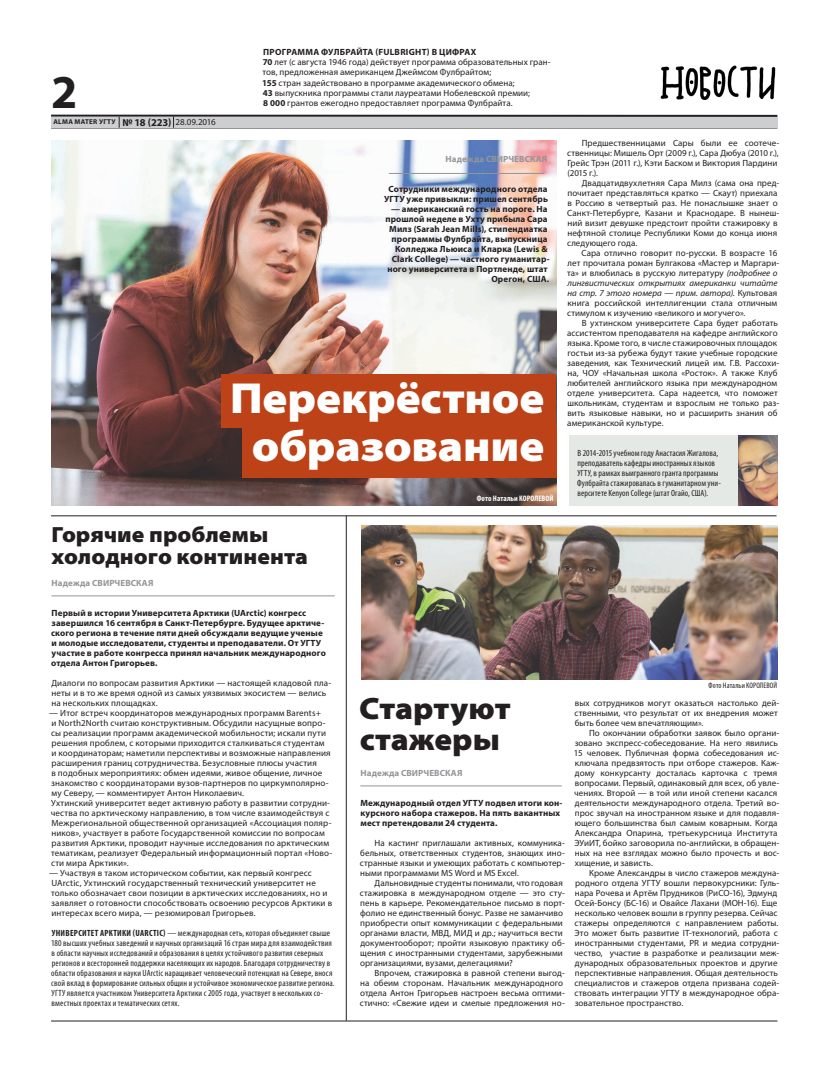
<style>
.page{position:relative;width:820px;height:1078px;background:#fff}
.page>*{position:absolute;margin:0;border:0;box-sizing:border-box;transform-origin:0 0}
.t1{font:700 47.4px "Myriad Pro";color:#231f20}
.t2{font:900 semi-expanded 43.6px/48.5px "Myriad Pro";letter-spacing:-.005em;color:#fff;text-align:center}
.t3{font:900 semi-expanded 31px/31px "Myriad Pro";color:#231f20}
.t4{font:900 semi-expanded 22px/22px "Myriad Pro";color:#231f20}
.t5{font:9px/10px "Myriad Pro";letter-spacing:.01em;color:#231f20}
.t6{font:condensed 9px/10px "Myriad Pro";letter-spacing:.015em;color:#231f20}
.t7{font:700 9px/10px "Myriad Pro";letter-spacing:.01em;color:#231f20}
.t8{font:700 9px "Myriad Pro";letter-spacing:.01em;color:#939598}
.t9{font:condensed 8px "Myriad Pro";letter-spacing:.01em;color:#231f20}
.t10{font:700 condensed 8px "Myriad Pro";letter-spacing:.01em;color:#fff}
.t11{font:700 7px "Myriad Pro";letter-spacing:.04em;color:#231f20}
.s1{font-size:10.5px}
.s2{font-weight:400;font-size:9px}
.s3{font-weight:700}
.s4{font-style:italic}
</style>
<div class="page">
<hr style="left:51px;top:128px;width:726px;height:1px;background:#231f20">
<hr style="left:51px;top:115px;width:726px;height:2px;background:#231f20">
<div style="left:51px;top:117px;width:726px;height:11px;background:#cdced0"></div>
<svg style="left:173px;top:116px;width:1px;height:12px"></svg>
<hr style="left:51px;top:1020px;width:726px;height:1px;background:#231f20">
<img style="left:660px;top:65px;width:116px;height:35px">
<hr style="left:51px;top:515px;width:725px;height:1px;background:#231f20">
<img style="left:361px;top:525px;width:416px;height:154px">
<hr style="left:346px;top:515px;width:1px;height:505px;background:#231f20">
<img style="left:51px;top:140px;width:505px;height:365px">
<div style="left:221px;top:374px;width:335px;height:53px;background:#bd4217"></div>
<div style="left:242px;top:424px;width:314px;height:53px;background:#bd4217"></div>
<div style="left:568px;top:435px;width:209px;height:70px;background:#e5e9e5"></div>
<img style="left:738px;top:435px;width:39px;height:70px">
<hr style="left:51px;top:595px;width:283px;height:1px;background:#939598">
<hr style="left:389px;top:173px;width:155px;height:1px;background:#939598">
<hr style="left:360px;top:785px;width:201px;height:1px;background:#939598">
<h1 class="t1" style="left:51px;top:61px;width:28px">2</h1>
<p class="t11" style="left:53px;top:117px;width:164px">ALMA MATER УГТУ <span class="s1">№ 18 (223)</span> <span class="s2">28.09.2016</span></p>
<p class="t5" style="left:262px;top:47px;width:290px"><span class="s3">ПРОГРАММА ФУЛБРАЙТА (FULBRIGHT) В ЦИФРАХ<br>70</span> лет (с августа 1946 года) действует программа образовательных гран&shy;тов, предложенная американцем Джеймсом Фулбрайтом;<br><span class="s3">155</span> стран задействовано в программе академического обмена;<br><span class="s3">43</span> выпускника программы стали лауреатами Нобелевской премии;<br><span class="s3">8 000</span> грантов ежегодно предоставляет программа Фулбрайта.</p>
<p class="t8" style="left:445px;top:153px;width:103px">Надежда СВИРЧЕВСКАЯ</p>
<p class="t7" style="left:384px;top:184px;width:165px;text-align:center">Сотрудники международного отдела<br>УГТУ уже привыкли: пришел сентябрь</p>
<p class="t7" style="left:385px;top:204px;width:166px;text-align:right">— американский гость на пороге. На прошлой неделе в Ухту прибыла Сара<br>Милз (Sarah Jean Mills), стипендиатка программы Фулбрайта, выпускница<br>Колледжа Льюиса и Кларка (Lewis &amp;<br>Clark College) — частного гуманитар&shy;ного университета в Портленде, штат<br>Орегон, США.</p>
<h2 class="t2" style="left:230px;top:374px;width:316px">Перекрёстное образование</h2>
<p class="t10" style="left:476px;top:493px;width:78px">Фото Натальи КОРОЛЕВОЙ</p>
<p class="t5" style="left:567px;top:137px;width:214px;text-indent:15px">Предшественницами Сары были ее соотече&shy;ственницы: Мишель Орт (2009 г.), Сара Дюбуа (2010 г.), Грейс Трэн (2011 г.), Кэти Баском и Виктория Пардини (2015 г.).</p>
<p class="t5" style="left:567px;top:177px;width:214px;text-indent:15px">Двадцатидвухлетняя Сара Милз (сама она пред&shy;почитает представляться кратко — Скаут) приехала в Россию в четвертый раз. Не понаслышке знает о Санкт-Петербурге, Казани и Краснодаре. В нынеш&shy;ний визит девушке предстоит пройти стажировку в нефтяной столице Республики Коми до конца июня следующего года.</p>
<p class="t5" style="left:567px;top:247px;width:214px;text-indent:14px">Сара отлично говорит по-русски. В возрасте 16 лет прочитала роман Булгакова «Мастер и Маргари&shy;та» и влюбилась в русскую литературу <span class="s4">(подробнее о лингвистических открытиях американки читайте на стр. 7 этого номера — прим. автора)</span>. Культовая книга российской интеллигенции стала отличным стимулом к изучению «великого и могучего».</p>
<p class="t5" style="left:567px;top:317px;width:213px;text-indent:14px">В ухтинском университете Сара будет работать ассистентом преподавателя на кафедре английского языка. Кроме того, в числе стажировочных площадок гостьи из-за рубежа будут такие учебные городские заведения, как Технический лицей им. Г.В. Рассохи&shy;на, ЧОУ «Начальная школа «Росток». А также Клуб любителей английского языка при международном отделе университета. Сара надеется, что поможет школьникам, студентам и взрослым не только раз&shy;вить языковые навыки, но и расширить знания об американской культуре.</p>
<p class="t6" style="left:577px;top:447px;width:145px">В 2014-2015 учебном году Анастасия Жигалова, преподаватель кафедры иностранных языков УГТУ, в рамках выигранного гранта программы Фулбрайта стажировалась в гуманитарном уни&shy;верситете Kenyon College (штат Огайо, США).</p>
<h3 class="t4" style="left:51px;top:524px;width:258px">Горячие проблемы холодного континента</h3>
<p class="t8" style="left:52px;top:577px;width:103px">Надежда СВИРЧЕВСКАЯ</p>
<p class="t7" style="left:51px;top:607px;width:276px">Первый в истории Университета Арктики (UArctic) конгресс завершился 16 сентября в Санкт-Петербурге. Будущее арктиче&shy;ского региона в течение пяти дней обсуждали ведущие ученые и молодые исследователи, студенты и преподаватели. От УГТУ участие в работе конгресса принял начальник международного отдела Антон Григорьев.</p>
<p class="t5" style="left:51px;top:677px;width:281px">Диалоги по вопросам развития Арктики — настоящей кладовой пла&shy;неты и в то же время одной из самых уязвимых экосистем — велись на нескольких площадках.</p>
<p class="t5" style="left:49px;top:707px;width:284px">— Итог встреч координаторов международных программ Barents+<br>и North2North считаю конструктивным. Обсудили насущные вопро&shy;сы реализации программ академической мобильности; искали пути решения проблем, с которыми приходится сталкиваться студентам<br>и координаторам; наметили перспективы и возможные направления расширения границ сотрудничества. Безусловные плюсы участия<br>в подобных мероприятиях: обмен идеями, живое общение, личное знакомство с координаторами вузов-партнеров по циркумполярно&shy;му Северу, — комментирует Антон Николаевич.<br>Ухтинский университет ведет активную работу в развитии сотрудни&shy;чества по арктическому направлению, в том числе взаимодействуя с Межрегиональной общественной организацией «Ассоциация поляр&shy;ников», участвует в работе Государственной комиссии по вопросам развития Арктики, проводит научные исследования по арктическим тематикам, реализует Федеральный информационный портал «Ново&shy;сти мира Арктики».</p>
<p class="t5" style="left:49px;top:867px;width:284px">— Участвуя в таком историческом событии, как первый конгресс UArctic, Ухтинский государственный технический университет не только обозначает свои позиции в арктических исследованиях, но и заявляет о готовности способствовать освоению ресурсов Арктики в интересах всего мира, — резюмировал Григорьев.</p>
<p class="t6" style="left:51px;top:927px;width:285px"><span class="s3">УНИВЕРСИТЕТ АРКТИКИ (UARCTIC)</span> — международная сеть, которая объединяет свыше 180 высших учебных заведений и научных организаций 16 стран мира для взаимодействия в области научных исследований и образования в целях устойчивого развития северных регионов и всесторонней поддержки населяющих их народов. Благодаря сотрудничеству в области образования и науки UArctic наращивает человеческий потенциал на Севере, внося свой вклад в формирование сильных общин и устойчивое экономическое развитие региона.<br>УГТУ является участником Университета Арктики с 2005 года, участвует в нескольких со&shy;вместных проектах и тематических сетях.</p>
<h3 class="t3" style="left:359px;top:693px;width:153px">Стартуют стажеры</h3>
<p class="t8" style="left:360px;top:767px;width:103px">Надежда СВИРЧЕВСКАЯ</p>
<p class="t7" style="left:360px;top:797px;width:203px">Международный отдел УГТУ подвел итоги кон&shy;курсного набора стажеров. На пять вакантных мест претендовали 24 студента.</p>
<p class="t5" style="left:360px;top:837px;width:206px;text-align:justify;text-indent:15px">На кастинг приглашали активных, коммуника&shy;бельных, ответственных студентов, знающих ино&shy;странные языки и умеющих работать с компьютер&shy;ными программами MS Word и MS Excel.</p>
<p class="t5" style="left:360px;top:877px;width:206px;text-indent:15px">Дальновидные студенты понимали, что годовая стажировка в международном отделе — это сту&shy;пень в карьере. Рекомендательное письмо в порт&shy;фолио не единственный бонус. Разве не заманчиво приобрести опыт коммуникации с федеральными органами власти, МВД, МИД и др.; научиться вести документооборот; пройти языковую практику об&shy;щения с иностранными студентами, зарубежными организациями, вузами, делегациями?</p>
<p class="t5" style="left:360px;top:967px;width:206px;text-indent:15px">Впрочем, стажировка в равной степени выгод&shy;на обеим сторонам. Начальник международного отдела Антон Григорьев настроен весьма оптими&shy;стично: «Свежие идеи и смелые предложения но-</p>
<p class="t9" style="left:708px;top:680px;width:70px">Фото Натальи КОРОЛЕВОЙ</p>
<p class="t5" style="left:574px;top:697px;width:206px">вых сотрудников могут оказаться настолько дей&shy;ственными, что результат от их внедрения может быть более чем впечатляющим».</p>
<p class="t5" style="left:573px;top:727px;width:207px;text-indent:15px">По окончании обработки заявок было органи&shy;зовано экспресс-собеседование. На него явились 15 человек. Публичная форма собеседования ис&shy;ключала предвзятость при отборе стажеров. Каж&shy;дому конкурсанту досталась карточка с тремя вопросами. Первый, одинаковый для всех, об увле&shy;чениях. Второй — в той или иной степени касался деятельности международного отдела. Третий во&shy;прос звучал на иностранном языке и для подавля&shy;ющего большинства был самым коварным. Когда Александра Опарина, третьекурсница Института ЭУиИТ, бойко заговорила по-английски, в обращен&shy;ных на нее взглядах можно было прочесть и вос&shy;хищение, и зависть.</p>
<p class="t5" style="left:574px;top:867px;width:206px;text-indent:15px">Кроме Александры в число стажеров междуна&shy;родного отдела УГТУ вошли первокурсники: Гуль&shy;нара Рочева и Артём Прудников (РиСО-16), Эдмунд Осей-Бонсу (БС-16) и Овайсе Лахани (МОН-16). Еще несколько человек вошли в группу резерва. Сейчас стажеры определяются с направлением работы.<br>Это может быть развитие IT-технологий, работа с иностранными студентами, PR и медиа сотрудни&shy;чество, участие в разработке и реализации меж&shy;дународных образовательных проектов и другие перспективные направления. Общая деятельность специалистов и стажеров отдела призвана содей&shy;ствовать интеграции УГТУ в международное обра&shy;зовательное пространство.</p>
</div>
